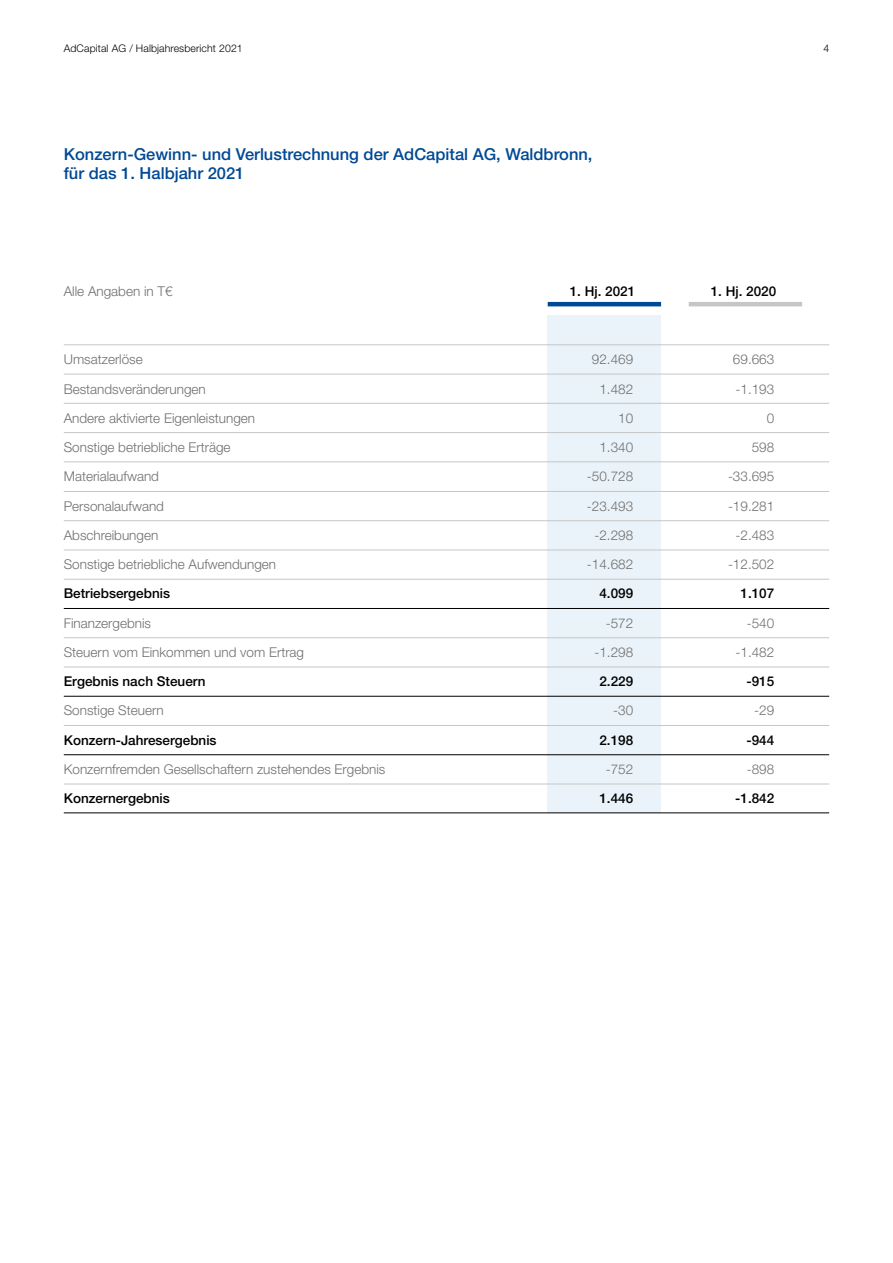
<style>
.page{position:relative;width:893px;height:1263px;background:#fff}
.page>*{position:absolute;margin:0;border:0;box-sizing:border-box;transform-origin:0 0}
.t1{font:500 16.5px/19.5px "Helvetica Neue LT Pro";color:#004994}
.t2{font:300 13.5px/29.2px "Helvetica Neue LT Pro";color:#706f6f;text-align:right}
.t3{font:500 13.5px "Helvetica Neue LT Pro";color:#000}
.t4{font:300 10.5px "Helvetica Neue LT Pro";letter-spacing:.01em;color:#000}
</style>
<div class="page">
<div style="left:548px;top:316px;width:113px;height:497px;background:#e9f3f9"></div>
<hr style="left:548px;top:302px;width:113px;height:4px;background:#004994">
<hr style="left:64px;top:344px;width:765px;height:1px;background:#c6c6c6">
<hr style="left:64px;top:374px;width:765px;height:1px;background:#c6c6c6">
<hr style="left:64px;top:403px;width:765px;height:1px;background:#c6c6c6">
<hr style="left:64px;top:461px;width:765px;height:1px;background:#c6c6c6">
<hr style="left:64px;top:491px;width:765px;height:1px;background:#c6c6c6">
<hr style="left:64px;top:520px;width:765px;height:1px;background:#c6c6c6">
<hr style="left:64px;top:550px;width:765px;height:1px;background:#c6c6c6">
<hr style="left:64px;top:579px;width:765px;height:1px;background:#c6c6c6">
<hr style="left:64px;top:637px;width:765px;height:1px;background:#c6c6c6">
<hr style="left:689px;top:302px;width:113px;height:4px;background:#c6c6c6">
<hr style="left:64px;top:667px;width:765px;height:1px;background:#c6c6c6">
<hr style="left:64px;top:696px;width:765px;height:1px;background:#000">
<hr style="left:64px;top:725px;width:765px;height:1px;background:#c6c6c6">
<hr style="left:64px;top:608px;width:765px;height:1px;background:#000">
<hr style="left:64px;top:784px;width:765px;height:1px;background:#c6c6c6">
<hr style="left:64px;top:754px;width:765px;height:1px;background:#000">
<hr style="left:64px;top:812px;width:765px;height:1px;background:#000">
<hr style="left:64px;top:432px;width:765px;height:1px;background:#c6c6c6">
<p class="t4" style="left:64px;top:42px;width:181px">AdCapital AG / Halbjahresbericht 2021</p>
<p class="t4" style="left:823px;top:42px;width:7px">4</p>
<p class="t1" style="left:64px;top:144px;width:530px">Konzern-Gewinn- und Verlustrechnung der AdCapital AG, Waldbronn, für das 1. Halbjahr 2021</p>
<p class="t2" style="left:64px;top:276px;width:110px">Alle Angaben in T€</p>
<p class="t3" style="left:570px;top:283px;width:67px">1. Hj. 2021</p>
<p class="t3" style="left:711px;top:283px;width:67px">1. Hj. 2020</p>
<p class="t2" style="left:64px;top:345px;width:214px;text-align:left">Umsatzerlöse<br>Bestandsveränderungen<br>Andere aktivierte Eigenleistungen<br>Sonstige betriebliche Erträge<br>Materialaufwand<br>Personalaufwand<br>Abschreibungen<br>Sonstige betriebliche Aufwendungen</p>
<p class="t3" style="left:64px;top:585px;width:108px">Betriebsergebnis</p>
<p class="t2" style="left:64px;top:608px;width:242px;text-align:left">Finanzergebnis<br>Steuern vom Einkommen und vom Ertrag</p>
<p class="t3" style="left:64px;top:673px;width:143px">Ergebnis nach Steuern</p>
<p class="t2" style="left:64px;top:695px;width:102px">Sonstige Steuern</p>
<p class="t3" style="left:64px;top:732px;width:154px">Konzern-Jahresergebnis</p>
<p class="t2" style="left:64px;top:754px;width:323px">Konzernfremden Gesellschaftern zustehendes Ergebnis</p>
<p class="t3" style="left:64px;top:790px;width:108px">Konzernergebnis</p>
<p class="t2" style="left:587px;top:345px;width:48px">92.469<br>1.482<br>10<br>1.340 -50.728 -23.493 -2.298 -14.682</p>
<p class="t3" style="left:599px;top:585px;width:35px">4.099</p>
<p class="t2" style="left:594px;top:608px;width:40px">-572 -1.298</p>
<p class="t3" style="left:599px;top:673px;width:35px">2.229</p>
<p class="t2" style="left:613px;top:696px;width:22px">-30</p>
<p class="t3" style="left:599px;top:732px;width:35px">2.198</p>
<p class="t2" style="left:606px;top:754px;width:29px">-752</p>
<p class="t3" style="left:599px;top:790px;width:35px">1.446</p>
<p class="t2" style="left:728px;top:345px;width:48px">69.663 -1.193<br>0<br>598 -33.695 -19.281 -2.483 -12.502</p>
<p class="t3" style="left:740px;top:586px;width:35px">1.107</p>
<p class="t2" style="left:735px;top:608px;width:40px">-540 -1.482</p>
<p class="t3" style="left:746px;top:673px;width:29px">-915</p>
<p class="t2" style="left:754px;top:696px;width:22px">-29</p>
<p class="t3" style="left:746px;top:732px;width:29px">-944</p>
<p class="t2" style="left:747px;top:754px;width:29px">-898</p>
<p class="t3" style="left:735px;top:790px;width:41px">-1.842</p>
</div>
